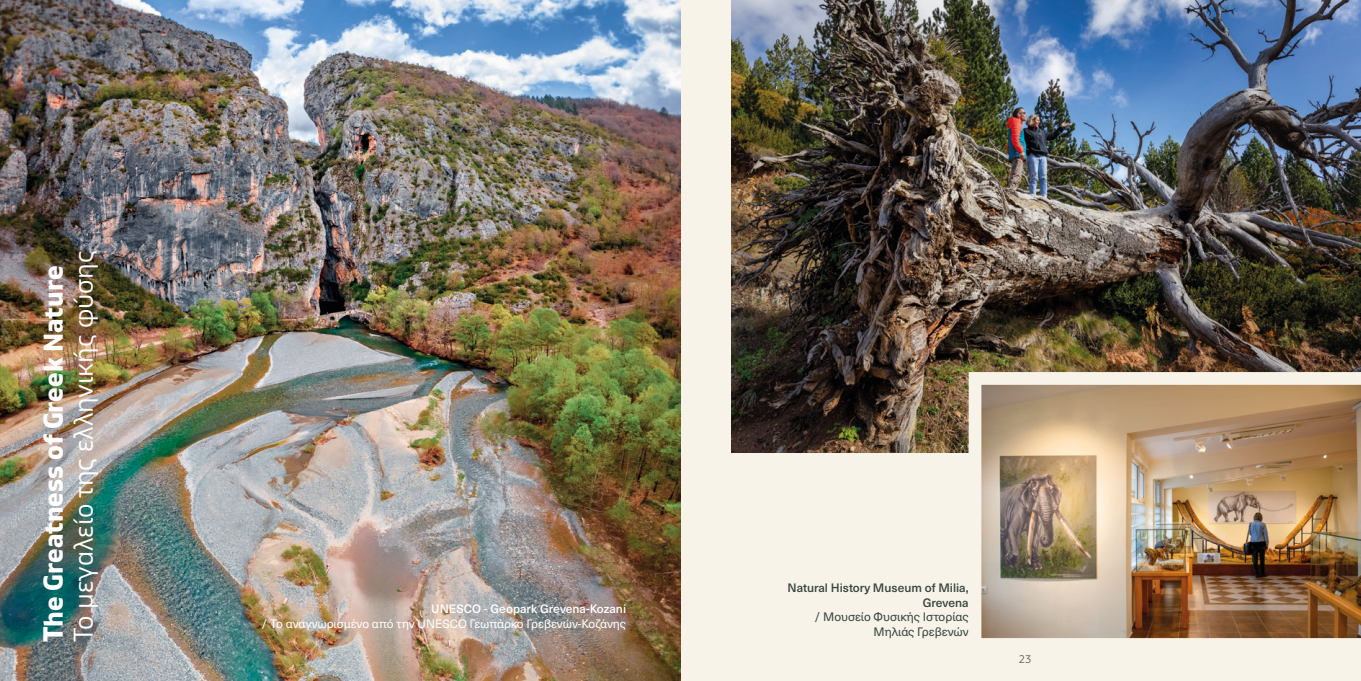
<style>
.page{position:relative;width:1361px;height:681px;background:#fff}
.page>*{position:absolute;margin:0;border:0;box-sizing:border-box;transform-origin:0 0}
.t1{font:27px "Gilam";color:#fff}
.t2{font:700 27px "Gilam";color:#fff}
.t3{font:12px "Neue Haas Unica W1 G";letter-spacing:-.005em;color:#fff}
.t4{font:12px/14.4px "Neue Haas Unica W1 G";color:#35443d;text-align:right}
.t5{font:500 12px/14.4px "Neue Haas Unica W1 G";color:#35443d;text-align:right}
.t6{font:500 12px "Neue Haas Unica W1 G";color:#fff}
.t7{font:12px "PF Brummell";color:#646463}
</style>
<div class="page">
<div style="left:0;top:0;width:1361px;height:680px;background:#f8f3e9"></div>
<img style="left:0;top:0;width:680px;height:680px">
<img style="left:731px;top:0;width:630px;height:453px">
<img style="left:962px;top:365px;width:399px;height:274px">
<h1 class="t2" style="left:34px;top:641px;width:377px;rotate:-90deg">The Greatness of Greek Nature</h1>
<h1 class="t1" style="left:63px;top:641px;width:392px;rotate:-90deg">Το μεγαλείο της ελληνικής φύσης</h1>
<p class="t6" style="left:431px;top:600px;width:196px">UNESCO - Geopark Grevena-Kozani</p>
<p class="t3" style="left:262px;top:614px;width:366px">/ Το αναγνωρισμένο από την UNESCO Γεωπάρκο Γρεβενών-Κοζάνης</p>
<p class="t5" style="left:787px;top:580px;width:183px">Natural History Museum of Milia,<br>Grevena</p>
<p class="t4" style="left:815px;top:608px;width:155px">/ Μουσείο Φυσικής Ιστορίας<br>Μηλιάς Γρεβενών</p>
<p class="t7" style="left:1018px;top:652px;width:14px">23</p>
</div>
